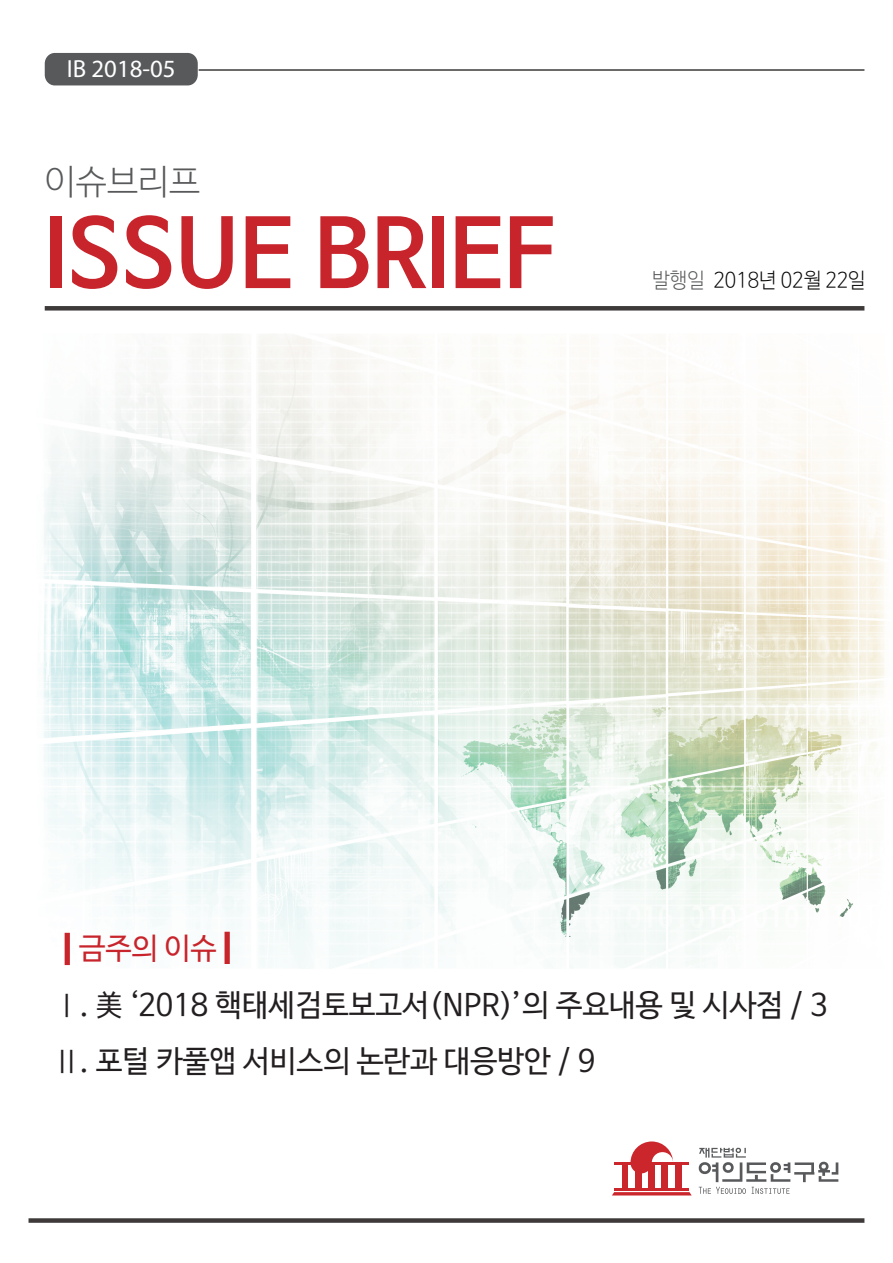
<style>
.page{position:relative;width:893px;height:1263px;background:#fff}
.page>*{position:absolute;margin:0;border:0;box-sizing:border-box;transform-origin:0 0}
.t1{font:93px "Nanum Barun Gothic OTF Bold";color:#c8242b}
.t2{font:34.95px "Nanum Barun Gothic OTF Light";color:#58595b}
.t3{font:30.6px/56.1px "Nanum Barun Gothic OTF";color:#231f20}
.t4{font:30px "Nanum Barun Gothic OTF";color:#c8242b}
.t5{font:24.9px "Myriad Pro";color:#fff}
.t6{font:22.5px "Nanum Barun Gothic OTF";color:#fff;scale:.9 1}
.t7{font:21px "Nanum Barun Gothic OTF Light";color:#040503;scale:.93 1}
.s1{color:#58595b}
</style>
<div class="page">
<img style="left:43px;top:334px;width:841px;height:635px">
<div style="left:45px;top:306px;width:819px;height:5px;background:#3e3a3a"></div>
<div style="left:29px;top:1218px;width:835px;height:5px;background:#3e3a3a"></div>
<svg style="left:699px;top:1147px;width:139px;height:47px"></svg>
<svg style="left:630px;top:1141px;width:43px;height:32px"></svg>
<div style="left:622px;top:1164px;width:6px;height:26px;background:#cb262c"></div>
<div style="left:636px;top:1164px;width:6px;height:26px;background:#cb262c"></div>
<div style="left:649px;top:1164px;width:6px;height:26px;background:#cb262c"></div>
<div style="left:662px;top:1164px;width:6px;height:26px;background:#cb262c"></div>
<div style="left:675px;top:1164px;width:6px;height:26px;background:#cb262c"></div>
<hr style="left:614px;top:1162px;width:75px;height:2px;background:#cb262c">
<hr style="left:614px;top:1188px;width:75px;height:3px;background:#cb262c">
<svg style="left:612px;top:1192px;width:80px;height:3px"></svg>
<hr style="left:199px;top:69px;width:665px;height:2px;background:#3e3a3a">
<div style="left:45px;top:53px;width:153px;height:32px;background:#58595b;border-radius:10px"></div>
<div style="left:225px;top:932px;width:5px;height:32px;background:#c8242b"></div>
<div style="left:65px;top:933px;width:5px;height:32px;background:#c8242b"></div>
<p class="t5" style="left:67px;top:53px;width:110px">IB 2018-05</p>
<p class="t6" style="left:89px;top:66px;width:79px">IB 2018</p>
<p class="t2" style="left:45px;top:164px;width:157px">이슈브리프</p>
<h1 class="t1" style="left:45px;top:206px;width:510px">ISSUE BRIEF</h1>
<p class="t7" style="left:653px;top:269px;width:231px"><span class="s1">발행일</span> 2018년 02월 22일</p>
<p class="t4" style="left:79px;top:933px;width:139px">금주의 이슈</p>
<p class="t3" style="left:53px;top:978px;width:776px">Ⅰ. 美 ‘2018 핵태세검토보고서(NPR)’의 주요내용 및 시사점 / 3<br>Ⅱ. 포털 카풀앱 서비스의 논란과 대응방안 / 9</p>
</div>
